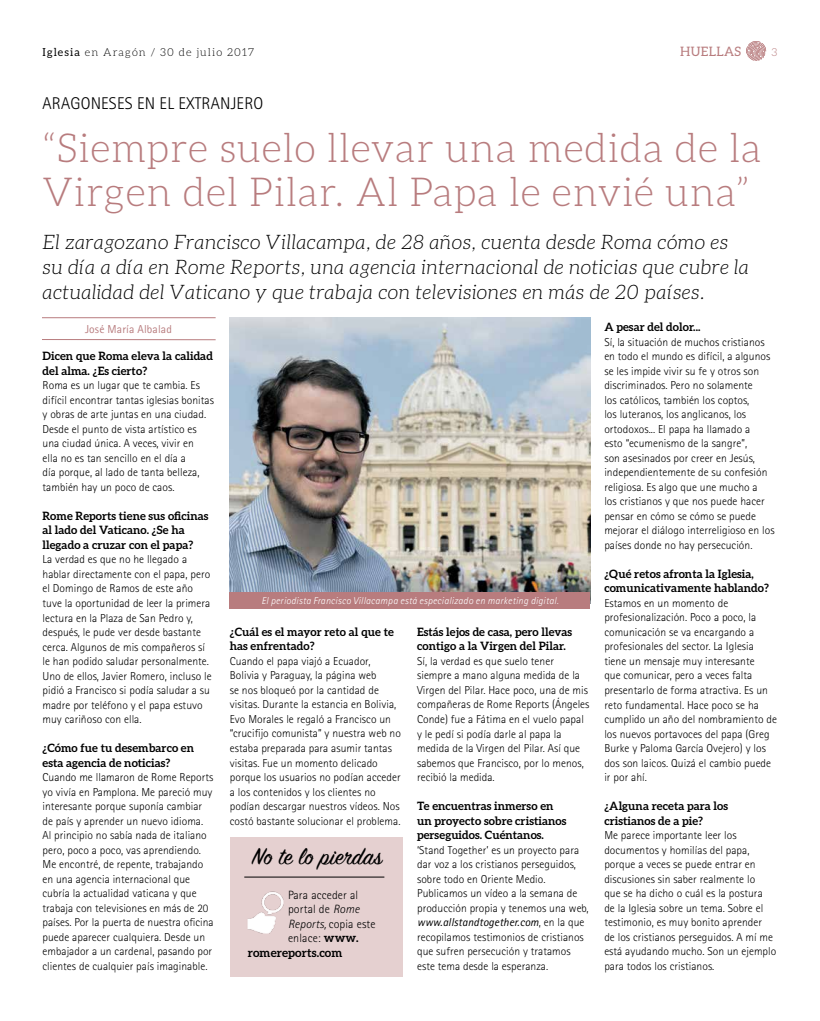
<style>
.page{position:relative;width:820px;height:1021px;background:#fff}
.page>*{position:absolute;margin:0;border:0;box-sizing:border-box;transform-origin:0 0}
.t1{font:300 40px/44px "Aleo";letter-spacing:.02em;color:#b87c7e}
.t2{font:26px "Sign Painter House Script";letter-spacing:.01em;color:#000}
.t3{font:italic 300 20px/25px "Aleo";letter-spacing:.025em;color:#000}
.t4{font:300 17px "Rotis Sans Serif";letter-spacing:.01em;color:#000}
.t5{font:13px "Aleo";letter-spacing:.025em;color:#b87c7e}
.t6{font:300 12px/14.5px "Rotis Sans Serif";letter-spacing:.01em;color:#000}
.t7{font:700 12px "Aleo";letter-spacing:.01em;color:#000}
.t8{font:300 11.5px/14.5px "Rotis Sans Serif";letter-spacing:.005em;color:#000}
.t9{font:700 11.5px/14.5px "Aleo";letter-spacing:.005em;color:#000}
.t10{font:11.5px "Rotis Sans Serif";letter-spacing:.01em;color:#b87c7e}
.t11{font:300 11px "Aleo";letter-spacing:.1em;color:#000}
.t12{font:300 11px "Aleo";color:#b87c7e}
.t13{font:italic 300 10px "Rotis Sans Serif";letter-spacing:.025em;color:#fff}
.s1{font-weight:400}
.s2{font-style:italic}
.s3{font-family:"Aleo";font-weight:700}
.s4{font-weight:400;font-style:italic}
</style>
<div class="page">
<svg style="left:746px;top:41px;width:19px;height:20px"></svg>
<img style="left:230px;top:317px;width:360px;height:276px">
<div style="left:230px;top:593px;width:360px;height:16px;background:#b87c7e"></div>
<hr style="left:42px;top:317px;width:173px;height:1px;background:#b87c7e">
<hr style="left:42px;top:339px;width:173px;height:1px;background:#b87c7e">
<div style="left:230px;top:837px;width:172px;height:140px;background:#e5d0d0"></div>
<hr style="left:244px;top:876px;width:140px;height:1px;background:#000">
<img style="left:247px;top:891px;width:37px;height:42px">
<p class="t11" style="left:43px;top:46px;width:213px"><span class="s1">Iglesia</span> en Aragón / 30 de julio 2017</p>
<p class="t5" style="left:680px;top:44px;width:63px">HUELLAS</p>
<p class="t12" style="left:771px;top:46px;width:7px">3</p>
<h3 class="t4" style="left:43px;top:93px;width:222px">ARAGONESES EN EL EXTRANJERO</h3>
<h1 class="t1" style="left:43px;top:126px;width:720px">“Siempre suelo llevar una medida de la<br>Virgen del Pilar. Al Papa le envié una”</h1>
<h3 class="t3" style="left:43px;top:229px;width:707px">El zaragozano Francisco Villacampa, de 28 años, cuenta desde Roma cómo es su día a día en Rome Reports, una agencia internacional de noticias que cubre la actualidad del Vaticano y que trabaja con televisiones en más de 20 países.</h3>
<p class="t10" style="left:85px;top:322px;width:88px">José María Albalad</p>
<p class="t9" style="left:43px;top:349px;width:172px">Dicen que Roma eleva la calidad del alma. ¿Es cierto?</p>
<p class="t8" style="left:43px;top:378px;width:173px">Roma es un lugar que te cambia. Es difícil encontrar tantas iglesias bonitas y obras de arte juntas en una ciudad.<br>Desde el punto de vista artístico es una ciudad única. A veces, vivir en<br>ella no es tan sencillo en el día a<br>día porque, al lado de tanta belleza, también hay un poco de caos.</p>
<p class="t9" style="left:43px;top:508px;width:167px">Rome Reports tiene sus oficinas al lado del Vaticano. ¿Se ha llegado a cruzar con el papa?</p>
<p class="t8" style="left:43px;top:552px;width:170px">La verdad es que no he llegado a hablar directamente con el papa, pero el Domingo de Ramos de este año tuve la oportunidad de leer la primera lectura en la Plaza de San Pedro y, después, le pude ver desde bastante cerca. Algunos de mis compañeros sí le han podido saludar personalmente.<br>Uno de ellos, Javier Romero, incluso le pidió a Francisco si podía saludar a su madre por teléfono y el papa estuvo muy cariñoso con ella.</p>
<p class="t9" style="left:43px;top:740px;width:153px">¿Cómo fue tu desembarco en esta agencia de noticias?</p>
<p class="t8" style="left:43px;top:770px;width:173px">Cuando me llamaron de Rome Reports yo vivía en Pamplona. Me pareció muy interesante porque suponía cambiar de país y aprender un nuevo idioma.<br>Al principio no sabía nada de italiano pero, poco a poco, vas aprendiendo.<br>Me encontré, de repente, trabajando en una agencia internacional que cubría la actualidad vaticana y que trabaja con televisiones en más de 20 países. Por la puerta de nuestra oficina puede aparecer cualquiera. Desde un embajador a un cardenal, pasando por clientes de cualquier país imaginable.</p>
<p class="t13" style="left:261px;top:594px;width:298px">El periodista Francisco Villacampa está especializado en marketing digital.</p>
<p class="t9" style="left:230px;top:624px;width:166px">¿Cuál es el mayor reto al que te has enfrentado?</p>
<p class="t8" style="left:230px;top:653px;width:172px">Cuando el papa viajó a Ecuador, Bolivia y Paraguay, la página web<br>se nos bloqueó por la cantidad de visitas. Durante la estancia en Bolivia, Evo Morales le regaló a Francisco un “crucifijo comunista” y nuestra web no estaba preparada para asumir tantas visitas. Fue un momento delicado porque los usuarios no podían acceder a los contenidos y los clientes no podían descargar nuestros vídeos. Nos costó bastante solucionar el problema.</p>
<h2 class="t2" style="left:252px;top:840px;width:131px">No te lo pierdas</h2>
<p class="t6" style="left:288px;top:887px;width:89px">Para acceder al portal de <span class="s2">Rome<br>Reports,</span> copia este enlace: <span class="s3">www.</span></p>
<p class="t7" style="left:248px;top:945px;width:96px">romereports.com</p>
<p class="t9" style="left:417px;top:624px;width:156px">Estás lejos de casa, pero llevas contigo a la Virgen del Pilar.</p>
<p class="t8" style="left:417px;top:654px;width:174px">Sí, la verdad es que suelo tener siempre a mano alguna medida de la Virgen del Pilar. Hace poco, una de mis compañeras de Rome Reports (Ángeles Conde) fue a Fátima en el vuelo papal y le pedí si podía darle al papa la medida de la Virgen del Pilar. Así que sabemos que Francisco, por lo menos, recibió la medida.</p>
<p class="t9" style="left:417px;top:798px;width:151px">Te encuentras inmerso en un proyecto sobre cristianos perseguidos. Cuéntanos.</p>
<p class="t8" style="left:417px;top:842px;width:173px">‘Stand Together’ es un proyecto para dar voz a los cristianos perseguidos, sobre todo en Oriente Medio.<br>Publicamos un vídeo a la semana de producción propia y tenemos una web, <span class="s4">www.allstandtogether.com</span>, en la que recopilamos testimonios de cristianos que sufren persecución y tratamos este tema desde la esperanza.</p>
<p class="t9" style="left:604px;top:319px;width:97px">A pesar del dolor...</p>
<p class="t8" style="left:604px;top:334px;width:172px">Sí, la situación de muchos cristianos en todo el mundo es difícil, a algunos se les impide vivir su fe y otros son discriminados. Pero no solamente<br>los católicos, también los coptos,<br>los luteranos, los anglicanos, los ortodoxos... El papa ha llamado a<br>esto “ecumenismo de la sangre”,<br>son asesinados por creer en Jesús, independientemente de su confesión religiosa. Es algo que une mucho a<br>los cristianos y que nos puede hacer pensar en cómo se cómo se puede mejorar el diálogo interreligioso en los países donde no hay persecución.</p>
<p class="t9" style="left:604px;top:566px;width:166px">¿Qué retos afronta la Iglesia, comunicativamente hablando?</p>
<p class="t8" style="left:604px;top:596px;width:174px">Estamos en un momento de profesionalización. Poco a poco, la comunicación se va encargando a profesionales del sector. La Iglesia tiene un mensaje muy interesante<br>que comunicar, pero a veces falta presentarlo de forma atractiva. Es un reto fundamental. Hace poco se ha cumplido un año del nombramiento de los nuevos portavoces del papa (Greg<br>Burke y Paloma García Ovejero) y los dos son laicos. Quizá el cambio puede ir por ahí.</p>
<p class="t9" style="left:604px;top:798px;width:125px">¿Alguna receta para los cristianos de a pie?</p>
<p class="t8" style="left:604px;top:828px;width:173px">Me parece importante leer los documentos y homilías del papa, porque a veces se puede entrar en discusiones sin saber realmente lo<br>que se ha dicho o cuál es la postura<br>de la Iglesia sobre un tema. Sobre el testimonio, es muy bonito aprender<br>de los cristianos perseguidos. A mí me está ayudando mucho. Son un ejemplo para todos los cristianos.</p>
</div>
